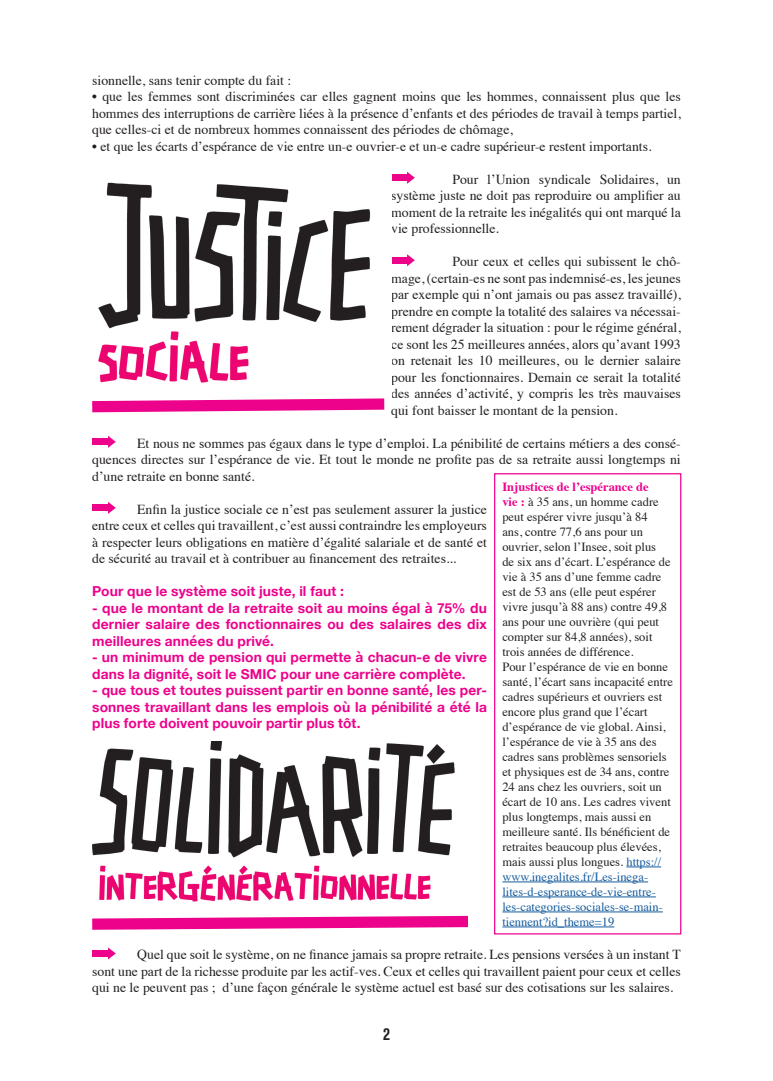
<style>
.page{position:relative;width:773px;height:1081px;background:#fff}
.page>*{position:absolute;margin:0;border:0;box-sizing:border-box;transform-origin:0 0}
.t1{font:700 condensed 17.5px "Akzidenz Grotesk BE";color:#231f20}
.t2{font:13.75px/16.5px "Times";color:#231f20;text-align:justify}
.t3{font:700 13.75px/16.5px "Helvetica Neue";letter-spacing:.01em;color:#ed028c;text-align:justify}
.t4{font:12.5px/15px "Times";color:#231f20}
.s1{font-weight:700;color:#ed028c}
.s2{color:#175d9e}
</style>
<div class="page">
<div style="left:391px;top:175px;width:16px;height:6px;background:#ed028c"></div>
<svg style="left:407px;top:172px;width:8px;height:12px"></svg>
<div style="left:391px;top:257px;width:16px;height:6px;background:#ed028c"></div>
<svg style="left:407px;top:254px;width:8px;height:12px"></svg>
<div style="left:92px;top:439px;width:16px;height:6px;background:#ed028c"></div>
<svg style="left:108px;top:436px;width:8px;height:12px"></svg>
<div style="left:92px;top:505px;width:16px;height:6px;background:#ed028c"></div>
<svg style="left:108px;top:502px;width:8px;height:12px"></svg>
<div style="left:92px;top:950px;width:16px;height:6px;background:#ed028c"></div>
<svg style="left:108px;top:947px;width:8px;height:12px"></svg>
<img style="left:98px;top:182px;width:273px;height:201px">
<svg style="left:92px;top:398px;width:293px;height:15px"></svg>
<img style="left:92px;top:741px;width:363px;height:161px">
<svg style="left:92px;top:915px;width:377px;height:15px"></svg>
<hr style="left:626px;top:866px;width:35px;height:1px;background:#175d9e">
<hr style="left:502px;top:881px;width:146px;height:1px;background:#175d9e">
<hr style="left:502px;top:896px;width:153px;height:1px;background:#175d9e">
<hr style="left:502px;top:911px;width:160px;height:1px;background:#175d9e">
<hr style="left:502px;top:926px;width:112px;height:1px;background:#175d9e">
<div style="left:494px;top:473px;width:187px;height:461px;border:1px solid #ed028c"></div>
<p class="t2" style="left:92px;top:71px;width:200px">sionnelle, sans tenir compte du fait :</p>
<p class="t2" style="left:92px;top:87px;width:590px">• que les femmes sont discriminées car elles gagnent moins que les hommes, connaissent plus que les hommes des interruptions de carrière liées à la présence d’enfants et des périodes de travail à temps partiel, que celles-ci et de nombreux hommes connaissent des périodes de chômage,</p>
<p class="t2" style="left:92px;top:137px;width:560px">• et que les écarts d’espérance de vie entre un-e ouvrier-e et un-e cadre supérieur-e restent importants.</p>
<p class="t2" style="left:391px;top:170px;width:291px;text-indent:61px">Pour l’Union syndicale Solidaires, un système juste ne doit pas reproduire ou amplifier au moment de la retraite les inégalités qui ont marqué la vie professionnelle.</p>
<p class="t2" style="left:391px;top:252px;width:291px;text-indent:61px">Pour ceux et celles qui subissent le chô&shy;mage, (certain-es ne sont pas indemnisé-es, les jeunes par exemple qui n’ont jamais ou pas assez travaillé), prendre en compte la totalité des salaires va nécessai&shy;rement dégrader la situation : pour le régime général, ce sont les 25 meilleures années, alors qu’avant 1993 on retenait les 10 meilleures, ou le dernier salaire pour les fonctionnaires. Demain ce serait la totalité des années d’activité, y compris les très mauvaises qui font baisser le montant de la pension.</p>
<p class="t2" style="left:92px;top:434px;width:590px;text-indent:45px">Et nous ne sommes pas égaux dans le type d’emploi. La pénibilité de certains métiers a des consé&shy;quences directes sur l’espérance de vie. Et tout le monde ne profite pas de sa retraite aussi longtemps ni d’une retraite en bonne santé.</p>
<p class="t2" style="left:92px;top:500px;width:396px;text-indent:45px">Enfin la justice sociale ce n’est pas seulement assurer la justice entre ceux et celles qui travaillent, c’est aussi contraindre les employeurs à respecter leurs obligations en matière d’égalité salariale et de santé et de sécurité au travail et à contribuer au financement des retraites...</p>
<p class="t3" style="left:92px;top:583px;width:253px">Pour que le système soit juste, il faut :</p>
<p class="t3" style="left:92px;top:600px;width:396px">- que le montant de la retraite soit au moins égal à 75% du dernier salaire des fonctionnaires ou des salaires des dix meilleures années du privé.</p>
<p class="t3" style="left:92px;top:649px;width:396px">- un minimum de pension qui permette à chacun-e de vivre dans la dignité, soit le SMIC pour une carrière complète.</p>
<p class="t3" style="left:92px;top:682px;width:396px">- que tous et toutes puissent partir en bonne santé, les per&shy;sonnes travaillant dans les emplois où la pénibilité a été la plus forte doivent pouvoir partir plus tôt.</p>
<p class="t4" style="left:502px;top:478px;width:172px"><span class="s1">Injustices de l’espérance de<br>vie :</span> à 35 ans, un homme cadre peut espérer vivre jusqu’à 84<br>ans, contre 77,6 ans pour un ouvrier, selon l’Insee, soit plus<br>de six ans d’écart. L’espérance de vie à 35 ans d’une femme cadre est de 53 ans (elle peut espérer vivre jusqu’à 88 ans) contre 49,8 ans pour une ouvrière (qui peut compter sur 84,8 années), soit trois années de différence.<br>Pour l’espérance de vie en bonne santé, l’écart sans incapacité entre cadres supérieurs et ouvriers est encore plus grand que l’écart d’espérance de vie global. Ainsi, l’espérance de vie à 35 ans des cadres sans problèmes sensoriels et physiques est de 34 ans, contre<br>24 ans chez les ouvriers, soit un écart de 10 ans. Les cadres vivent plus longtemps, mais aussi en meilleure santé. Ils bénéficient de retraites beaucoup plus élevées, mais aussi plus longues. <span class="s2">https:// www.inegalites.fr/Les-inega&shy;lites-d-esperance-de-vie-entre&shy;les-categories-sociales-se-main&shy;tiennent?id_theme=19</span></p>
<p class="t2" style="left:92px;top:945px;width:590px;text-indent:45px">Quel que soit le système, on ne finance jamais sa propre retraite. Les pensions versées à un instant T sont une part de la richesse produite par les actif-ves. Ceux et celles qui travaillent paient pour ceux et celles qui ne le peuvent pas ; d’une façon générale le système actuel est basé sur des cotisations sur les salaires.</p>
<p class="t1" style="left:383px;top:1023px;width:8px">2</p>
</div>
